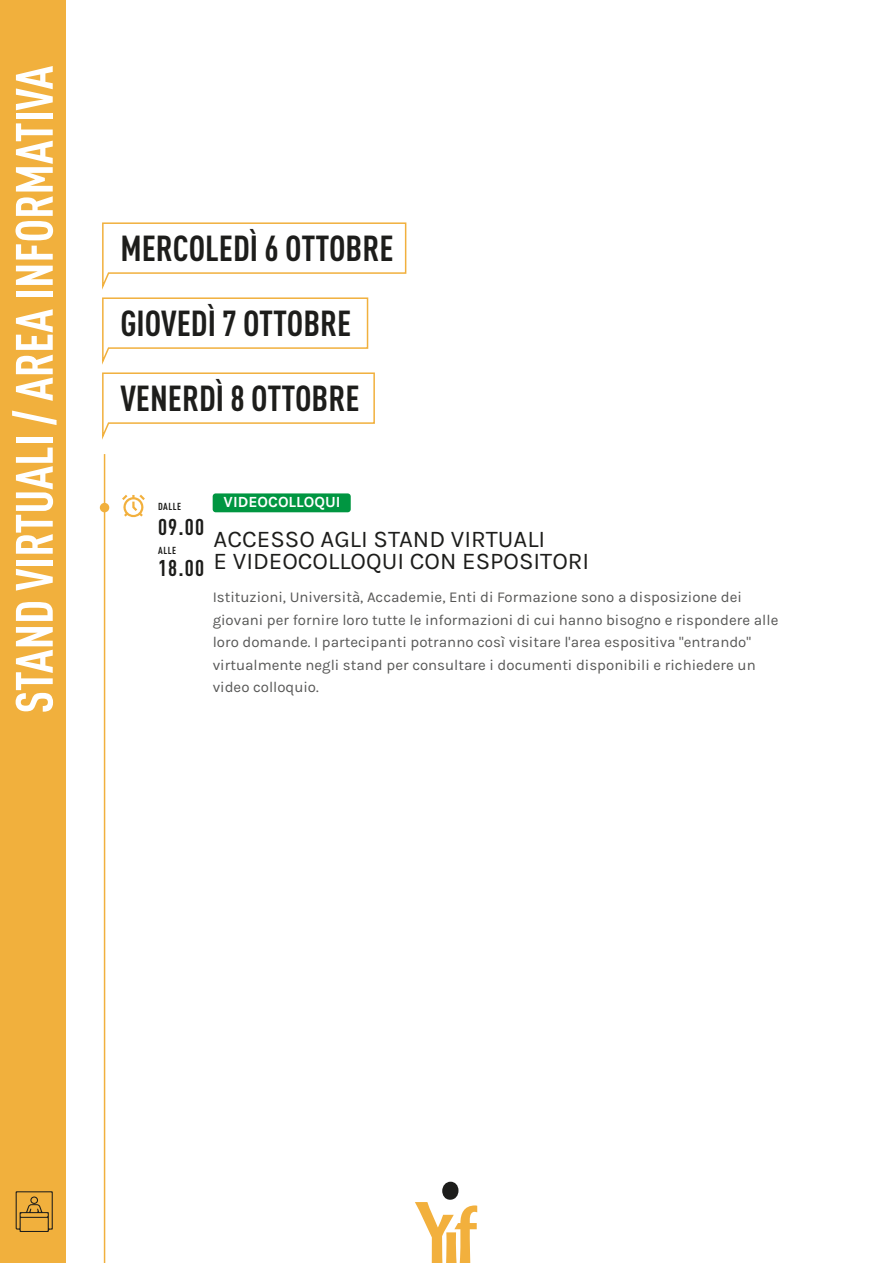
<style>
.page{position:relative;width:893px;height:1263px;background:#fff}
.page>*{position:absolute;margin:0;border:0;box-sizing:border-box;transform-origin:0 0}
.t1{font:700 condensed 51.75px "DIN Pro";color:#fff}
.t2{font:700 condensed 35.7px/75px "DIN Pro";color:#1d1d1b}
.t3{font:24px/22.5px "Karla";color:#1d1d1b}
.t4{font:700 condensed 22.5px "DIN Pro";letter-spacing:.05em;color:#1d1d1b}
.t5{font:700 15.6px "Karla";color:#fff}
.t6{font:15px/22.5px "Karla";color:#575756}
.t7{font:700 condensed 10.05px "DIN Pro";letter-spacing:.05em;color:#1d1d1b}
</style>
<div class="page">
<div style="left:0;top:0;width:65px;height:1263px;background:#f1b03d"></div>
<svg style="left:102px;top:222px;width:305px;height:218px"></svg>
<hr style="left:104px;top:454px;width:1px;height:809px;background:#f1b03d">
<svg style="left:122px;top:495px;width:23px;height:23px"></svg>
<div style="left:100px;top:503px;width:9px;height:9px;background:#f1b03d;border-radius:50%"></div>
<div style="left:442px;top:1182px;width:16px;height:18px;background:#1d1d1b;border-radius:50%"></div>
<svg style="left:415px;top:1202px;width:62px;height:61px"></svg>
<svg style="left:16px;top:1191px;width:37px;height:41px"></svg>
<div style="left:213px;top:493px;width:138px;height:19px;background:#009641;border-radius:3px"></div>
<h1 class="t1" style="left:-5px;top:713px;width:649px;rotate:-90deg">STAND VIRTUALI / AREA INFORMATIVA</h1>
<h2 class="t2" style="left:120px;top:207px;width:275px">MERCOLEDÌ 6 OTTOBRE<br>GIOVEDÌ 7 OTTOBRE<br>VENERDÌ 8 OTTOBRE</h2>
<p class="t7" style="left:158px;top:499px;width:25px">DALLE</p>
<p class="t7" style="left:158px;top:543px;width:19px">ALLE</p>
<h3 class="t4" style="left:158px;top:510px;width:47px">09.00</h3>
<h3 class="t4" style="left:158px;top:551px;width:47px">18.00</h3>
<p class="t5" style="left:224px;top:493px;width:119px">VIDEOCOLLOQUI</p>
<h3 class="t3" style="left:214px;top:528px;width:377px">ACCESSO AGLI STAND VIRTUALI<br>E VIDEOCOLLOQUI CON ESPOSITORI</h3>
<p class="t6" style="left:213px;top:586px;width:567px">Istituzioni, Università, Accademie, Enti di Formazione sono a disposizione dei giovani per fornire loro tutte le informazioni di cui hanno bisogno e rispondere alle loro domande. I partecipanti potranno così visitare l'area espositiva "entrando" virtualmente negli stand per consultare i documenti disponibili e richiedere un video colloquio.</p>
</div>
